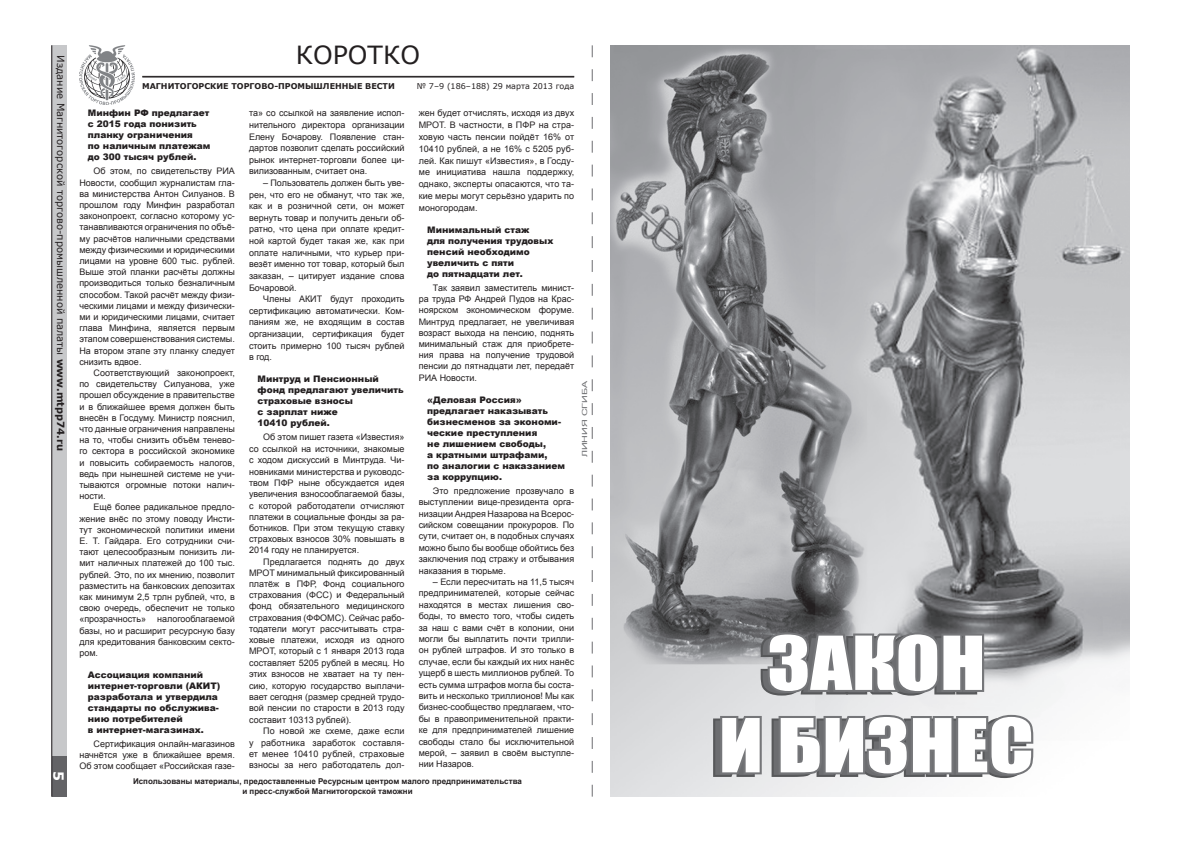
<style>
.page{position:relative;width:1191px;height:842px;background:#fff}
.page>*{position:absolute;margin:0;border:0;box-sizing:border-box;transform-origin:0 0}
.t1{font:68.7px/82.4px "Impact";color:#fff;text-align:center;scale:1.19 1}
.t2{font:25px "Verdana";color:#231f20}
.t3{font:700 14px "Verdana";color:#fff}
.t4{font:10px "Verdana";color:#231f20}
.t5{font:9px/11.2px "Arial";color:#231f20;text-align:justify}
.t6{font:900 9px/11px "Arial";color:#231f20}
.t7{font:700 8px/9.6px "Arial";color:#231f20;text-align:center}
.t8{font:700 8px "Verdana";color:#231f20}
.t9{font:8px "Verdana";color:#231f20}
.t10{font:7px "Arial";color:#6c6d70;scale:1.53 1}
.s1{font-weight:700}
</style>
<div class="page">
<div style="left:52px;top:45px;width:15px;height:752px;background:#c7c8ca"></div>
<div style="left:52px;top:756px;width:15px;height:41px;background:#636366"></div>
<hr style="left:51px;top:45px;width:1px;height:752px;background:#231f20">
<hr style="left:142px;top:76px;width:432px;height:1px;background:#231f20">
<hr style="left:142px;top:77px;width:432px;height:1px;background:#231f20">
<img style="left:79px;top:45px;width:56px;height:59px">
<svg style="left:592px;top:45px;width:1px;height:752px"></svg>
<img style="left:610px;top:45px;width:519px;height:752px">
<svg style="left:758px;top:614px;width:228px;height:84px;background:#88898b"></svg>
<svg style="left:711px;top:712px;width:325px;height:69px"></svg>
<p class="t4" style="left:67px;top:55px;width:397px;rotate:90deg">Издание Магнитогорской торгово-промышленной палаты <span class="s1">www.mtpp74.ru</span></p>
<h3 class="t3" style="left:67px;top:771px;width:11px;rotate:90deg">5</h3>
<h2 class="t2" style="left:296px;top:39px;width:126px">КОРОТКО</h2>
<p class="t9" style="left:417px;top:81px;width:159px">№ 7–9 (186–188) 29 марта 2013 года</p>
<p class="t8" style="left:142px;top:81px;width:254px">Магнитогорские торгово-пром ышленные вести</p>
<p class="t5" style="left:419px;top:108px;width:157px;line-height:11.8px">жен будет отчислять, исходя из двух МРОТ. В частности, в ПФР на стра&shy;ховую часть пенсии пойдёт 16% от 10410 рублей, а не 16% с 5205 руб&shy;лей. Как пишут «Известия», в Госду&shy;ме инициатива нашла поддержку, однако, эксперты опасаются, что та&shy;кие меры могут серьёзно ударить по моногородам.</p>
<p class="t6" style="left:427px;top:224px;width:128px">Минимальный стаж<br>для получения трудовых пенсий необходимо увеличить с пяти<br>до пятнадцати лет.</p>
<p class="t5" style="left:419px;top:282px;width:157px;text-indent:14px">Так заявил заместитель минист&shy;ра труда РФ Андрей Пудов на Крас&shy;ноярском экономическом форуме.<br>Минтруд предлагает, не увеличивая возраст выхода на пенсию, поднять минимальный стаж для приобрете&shy;ния права на получение трудовой пенсии до пятнадцати лет, передаёт РИА Новости.</p>
<p class="t6" style="left:427px;top:394px;width:139px">«Деловая Россия» предлагает наказывать бизнесменов за экономи&shy;ческие преступления<br>не лишением свободы,<br>а кратными штрафами,<br>по аналогии с наказанием за коррупцию.</p>
<p class="t5" style="left:419px;top:485px;width:157px;text-indent:14px">Это предложение прозвучало в выступлении вице-президента орга&shy;низации Андрея Назарова на Всерос&shy;сийском совещании прокуроров. По сути, считает он, в подобных случаях можно было бы вообще обойтись без заключения под стражу и отбывания наказания в тюрьме.</p>
<p class="t5" style="left:419px;top:576px;width:157px;text-indent:14px">– Если пересчитать на 11,5 тысяч предпринимателей, которые сейчас находятся в местах лишения сво&shy;боды, то вместо того, чтобы сидеть за наш с вами счёт в колонии, они могли бы выплатить почти трилли&shy;он рублей штрафов. И это только в случае, если бы каждый их них нанёс ущерб в шесть миллионов рублей. То есть сумма штрафов могла бы соста&shy;вить и несколько триллионов! Мы как бизнес-сообщество предлагаем, что&shy;бы в правоприменительной практи&shy;ке для предпринимателей лишение свободы стало бы исключительной мерой, – заявил в своём выступле&shy;нии Назаров.</p>
<p class="t7" style="left:133px;top:777px;width:390px">Использованы материалы, предоставленные Ресурсным центром малого предпринимательства и пресс-службой Магнитогорской таможни</p>
<p class="t6" style="left:88px;top:107px;width:124px">Минфин РФ предлагает с 2015 года понизить планку ограничения<br>по наличным платежам до 300 тысяч рублей.</p>
<p class="t5" style="left:79px;top:166px;width:157px;text-indent:14px">Об этом, по свидетельству РИА Новости, сообщил журналистам гла&shy;ва министерства Антон Силуанов. В прошлом году Минфин разработал законопроект, согласно которому ус&shy;танавливаются ограничения по объё&shy;му расчётов наличными средствами между физическими и юридическими лицами на уровне 600 тыс. рублей.<br>Выше этой планки расчёты должны производиться только безналичным способом. Такой расчёт между физи&shy;ческими лицами и между физически&shy;ми и юридическими лицами, считает глава Минфина, является первым этапом совершенствования системы.<br>На втором этапе эту планку следует снизить вдвое.</p>
<p class="t5" style="left:79px;top:367px;width:157px;text-indent:14px">Соответствующий законопроект, по свидетельству Силуанова, уже прошел обсуждение в правительстве и в ближайшее время должен быть внесён в Госдуму. Министр пояснил, что данные ограничения направлены на то, чтобы снизить объём тенево&shy;го сектора в российской экономике и повысить собираемость налогов, ведь при нынешней системе не учи&shy;тываются огромные потоки налич&shy;ности.</p>
<p class="t5" style="left:79px;top:502px;width:157px;text-indent:14px">Ещё более радикальное предло&shy;жение внёс по этому поводу Инсти&shy;тут экономической политики имени Е. Т. Гайдара. Его сотрудники счи&shy;тают целесообразным понизить ли&shy;мит наличных платежей до 100 тыс. рублей. Это, по их мнению, позволит разместить на банковских депозитах как минимум 2,5 трлн рублей, что, в свою очередь, обеспечит не только «прозрачность» налогооблагаемой базы, но и расширит ресурсную базу для кредитования банковским секто&shy;ром.</p>
<p class="t6" style="left:88px;top:669px;width:134px">Ассоциация компаний интернет-торговли (АКИТ) разработала и утвердила стандарты по обслужива&shy;нию потребителей<br>в интернет-магазинах.</p>
<p class="t5" style="left:79px;top:738px;width:157px;text-indent:14px">Сертификация онлайн-магазинов начнётся уже в ближайшее время.<br>Об этом сообщает «Российская газе-</p>
<p class="t5" style="left:249px;top:108px;width:157px;line-height:11.6px">та» со ссылкой на заявление испол&shy;нительного директора организации Елену Бочарову. Появление стан&shy;дартов позволит сделать российский рынок интернет-торговли более ци&shy;вилизованным, считает она.</p>
<p class="t5" style="left:249px;top:177px;width:157px;line-height:11.6px;text-indent:14px">– Пользователь должен быть уве&shy;рен, что его не обманут, что так же, как и в розничной сети, он может вернуть товар и получить деньги об&shy;ратно, что цена при оплате кредит&shy;ной картой будет такая же, как при оплате наличными, что курьер при&shy;везёт именно тот товар, который был заказан, – цитирует издание слова Бочаровой.</p>
<p class="t5" style="left:249px;top:293px;width:157px;line-height:11.6px;text-indent:14px">Члены АКИТ будут проходить сертификацию автоматически. Ком&shy;паниям же, не входящим в состав организации, сертификация будет стоить примерно 100 тысяч рублей в год.</p>
<p class="t6" style="left:257px;top:373px;width:148px">Минтруд и Пенсионный фонд предлагают увеличить страховые взносы<br>с зарплат ниже<br>10410 рублей.</p>
<p class="t5" style="left:249px;top:432px;width:157px;text-indent:14px">Об этом пишет газета «Известия» со ссылкой на источники, знакомые с ходом дискуссий в Минтруда. Чи&shy;новниками министерства и руководс&shy;твом ПФР ныне обсуждается идея увеличения взносооблагаемой базы, с которой работодатели отчисляют платежи в социальные фонды за ра&shy;ботников. При этом текущую ставку страховых взносов 30% повышать в 2014 году не планируется.</p>
<p class="t5" style="left:249px;top:556px;width:157px;text-indent:14px">Предлагается поднять до двух МРОТ минимальный фиксированный платёж в ПФР, Фонд социального страхования (ФСС) и Федеральный фонд обязательного медицинского страхования (ФФОМС). Сейчас рабо&shy;тодатели могут рассчитывать стра&shy;ховые платежи, исходя из одного МРОТ, который с 1 января 2013 года составляет 5205 рублей в месяц. Но этих взносов не хватает на ту пен&shy;сию, которую государство выплачи&shy;вает сегодня (размер средней трудо&shy;вой пенсии по старости в 2013 году составит 10313 рублей).</p>
<p class="t5" style="left:249px;top:725px;width:157px;text-indent:14px">По новой же схеме, даже если у работника заработок составля&shy;ет менее 10410 рублей, страховые взносы за него работодатель дол-</p>
<p class="t10" style="left:580px;top:457px;width:51px;rotate:-90deg">ЛИНИЯ СГИБА</p>
<h1 class="t1" style="left:719px;top:620px;width:266px">ЗАКОН<br>И БИЗНЕС</h1>
</div>
